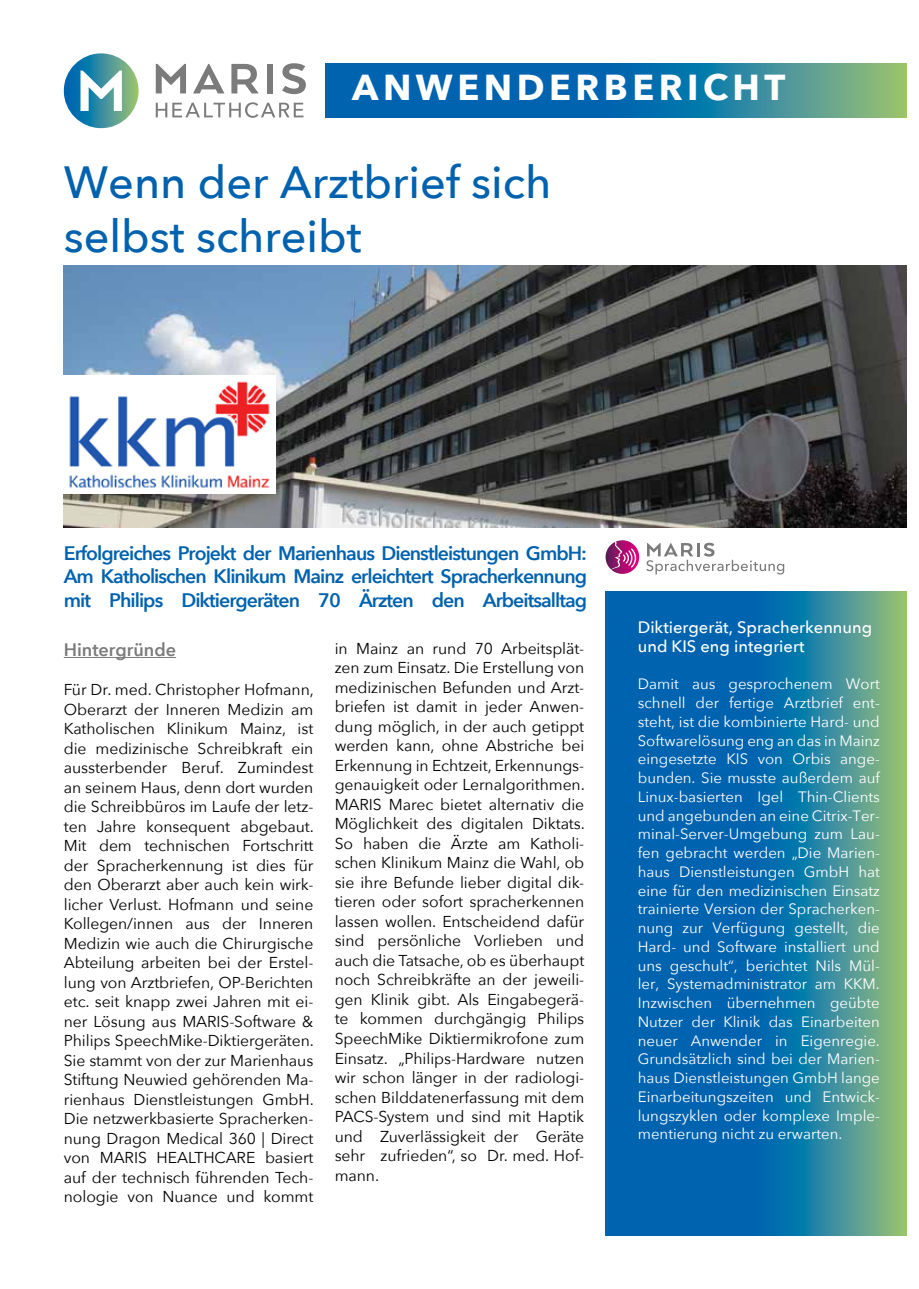
<style>
.page{position:relative;width:919px;height:1289px;background:#fff}
.page>*{position:absolute;margin:0;border:0;box-sizing:border-box;transform-origin:0 0}
.t1{font:500 45px/54px "Avenir Next";color:#0062ae}
.t2{font:700 36px "Avenir Next";letter-spacing:.125em;color:#fff}
.t3{font:600 19.5px/23.4px "Avenir Next";letter-spacing:-.05em;color:#0062ae;text-align:justify}
.t4{font:600 18px "Avenir Next";color:#7b7b7b}
.t5{font:500 16.5px/18.8px "Avenir Next";color:#fff}
.t6{font:15.75px/19.5px "Avenir Next";letter-spacing:-.005em;color:#000;text-align:justify}
.t7{font:15px/18.8px "Avenir Next";color:#fff;text-align:justify}
</style>
<div class="page">
<svg style="left:326px;top:64px;width:580px;height:53px;background:#1e79a4"></svg>
<hr style="left:64px;top:657px;width:112px;height:1px;background:#7b7b7b">
<svg style="left:605px;top:591px;width:301px;height:644px;background:#1e79a4"></svg>
<img style="left:64px;top:266px;width:842px;height:261px">
<svg style="left:156px;top:64px;width:30px;height:29px"></svg>
<svg style="left:193px;top:64px;width:31px;height:29px"></svg>
<svg style="left:231px;top:64px;width:27px;height:29px"></svg>
<div style="left:267px;top:64px;width:6px;height:29px;background:#7c7b7b"></div>
<svg style="left:282px;top:63px;width:24px;height:31px"></svg>
<svg style="left:64px;top:53px;width:75px;height:75px;background:#41929c"></svg>
<svg style="left:80px;top:71px;width:42px;height:40px"></svg>
<svg style="left:156px;top:102px;width:147px;height:16px"></svg>
<img style="left:64px;top:375px;width:212px;height:119px">
<svg style="left:605px;top:540px;width:34px;height:34px"></svg>
<svg style="left:646px;top:542px;width:138px;height:32px"></svg>
<svg style="left:611px;top:541px;width:25px;height:28px"></svg>
<h2 class="t2" style="left:352px;top:56px;width:435px">ANWENDERBERICHT</h2>
<h1 class="t1" style="left:64px;top:154px;width:489px">Wenn der Arztbrief sich selbst schreibt</h1>
<p class="t3" style="left:64px;top:541px;width:525px">Erfolgreiches Projekt der Marienhaus Dienstleistungen GmbH:<br>Am Katholischen Klinikum Mainz erleichtert Spracherkennung mit Philips Diktiergeräten 70 Ärzten den Arbeitsalltag</p>
<p class="t4" style="left:64px;top:634px;width:114px">Hintergründe</p>
<p class="t6" style="left:64px;top:679px;width:251px">Für Dr. med. Christopher Hofmann, Oberarzt der Inneren Medizin am Katholischen Klinikum Mainz, ist die medizinische Schreibkraft ein aussterbender Beruf. Zumindest an seinem Haus, denn dort wurden die Schreibbüros im Laufe der letz&shy;ten Jahre konsequent abgebaut.<br>Mit dem technischen Fortschritt der Spracherkennung ist dies für den Oberarzt aber auch kein wirk&shy;licher Verlust. Hofmann und seine Kollegen/innen aus der Inneren Medizin wie auch die Chirurgische Abteilung arbeiten bei der Erstel&shy;lung von Arztbriefen, OP-Berichten etc. seit knapp zwei Jahren mit ei&shy;ner Lösung aus MARIS-Software &amp; Philips SpeechMike-Diktiergeräten.<br>Sie stammt von der zur Marienhaus Stiftung Neuwied gehörenden Ma&shy;rienhaus Dienstleistungen GmbH.<br>Die netzwerkbasierte Spracherken&shy;nung Dragon Medical 360 | Direct von MARIS HEALTHCARE basiert auf der technisch führenden Tech&shy;nologie von Nuance und kommt</p>
<p class="t6" style="left:334px;top:638px;width:251px">in Mainz an rund 70 Arbeitsplät&shy;zen zum Einsatz. Die Erstellung von medizinischen Befunden und Arzt&shy;briefen ist damit in jeder Anwen&shy;dung möglich, in der auch getippt werden kann, ohne Abstriche bei Erkennung in Echtzeit, Erkennungs&shy;genauigkeit oder Lernalgorithmen.<br>MARIS Marec bietet alternativ die Möglichkeit des digitalen Diktats.<br>So haben die Ärzte am Katholi&shy;schen Klinikum Mainz die Wahl, ob sie ihre Befunde lieber digital dik&shy;tieren oder sofort spracherkennen lassen wollen. Entscheidend dafür sind persönliche Vorlieben und auch die Tatsache, ob es überhaupt noch Schreibkräfte an der jeweili&shy;gen Klinik gibt. Als Eingabegerä&shy;te kommen durchgängig Philips SpeechMike Diktiermikrofone zum Einsatz. „Philips-Hardware nutzen wir schon länger in der radiologi&shy;schen Bilddatenerfassung mit dem PACS-System und sind mit Haptik und Zuverlässigkeit der Geräte sehr zufrieden“, so Dr. med. Hof&shy;mann.</p>
<p class="t5" style="left:637px;top:617px;width:236px">Diktiergerät, Spracherkennung und KIS eng integriert</p>
<p class="t7" style="left:637px;top:674px;width:243px">Damit aus gesprochenem Wort schnell der fertige Arztbrief ent&shy;steht, ist die kombinierte Hard- und Softwarelösung eng an das in Mainz eingesetzte KIS von Orbis ange&shy;bunden. Sie musste außerdem auf Linux-basierten Igel Thin-Clients und angebunden an eine Citrix-Ter&shy;minal-Server-Umgebung zum Lau&shy;fen gebracht werden „Die Marien&shy;haus Dienstleistungen GmbH hat eine für den medizinischen Einsatz trainierte Version der Spracherken&shy;nung zur Verfügung gestellt, die Hard- und Software installiert und uns geschult“, berichtet Nils Mül&shy;ler, Systemadministrator am KKM.<br>Inzwischen übernehmen geübte Nutzer der Klinik das Einarbeiten neuer Anwender in Eigenregie.<br>Grundsätzlich sind bei der Marien&shy;haus Dienstleistungen GmbH lange Einarbeitungszeiten und Entwick&shy;lungszyklen oder komplexe Imple&shy;mentierung nicht zu erwarten.</p>
</div>
